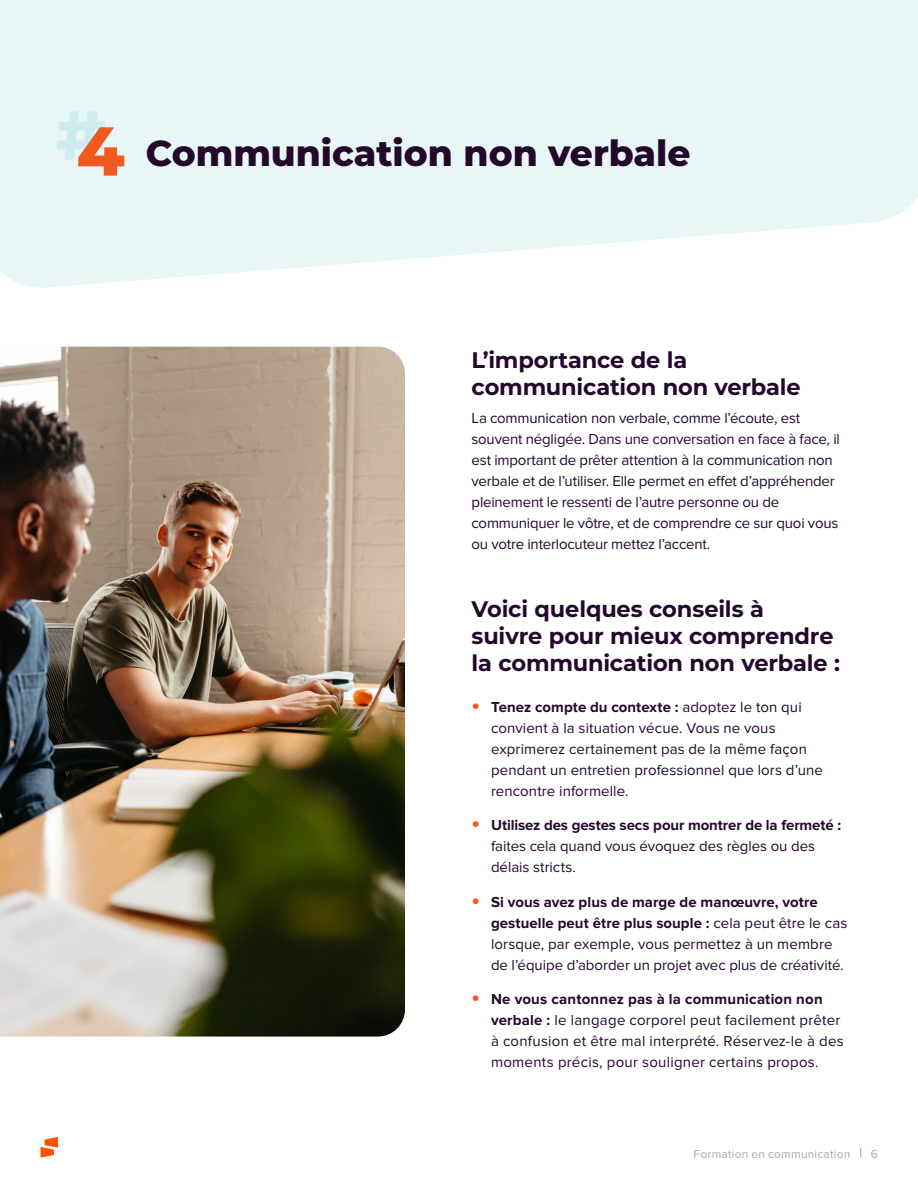
<style>
.page{position:relative;width:918px;height:1188px;background:#fff}
.page>*{position:absolute;margin:0;border:0;box-sizing:border-box;transform-origin:0 0}
.t1{font:800 69px "Montserrat";color:#ceebef}
.t2{font:800 69px "Montserrat";color:#f15921}
.t3{font:800 36px "Montserrat";color:#24082b}
.t4{font:700 22.5px/27px "Montserrat";letter-spacing:-.01em;color:#24082b}
.Body{font:15px/21px "Proxima Nova";letter-spacing:-.005em;color:#24082b}
.Body-2{font:15px/21px "Proxima Nova";letter-spacing:.015em;color:#24082b}
.t5{font:12px "Proxima Nova";letter-spacing:.015em;color:#a7a9ac}
.s1{font-weight:700;font-size:24px;color:#f15921}
.s2{font-weight:700}
</style>
<div class="page">
<svg style="left:40px;top:1137px;width:18px;height:21px"></svg>
<svg style="left:0;top:0;width:918px;height:288px;fill:#e9f6f6"></svg>
<img style="left:0;top:347px;width:405px;height:690px">
<h1 class="t1" style="left:56px;top:89px;width:52px">#</h1>
<h1 class="t2" style="left:76px;top:105px;width:50px">4</h1>
<h4 class="t3" style="left:146px;top:129px;width:546px">Communication non verbale</h4>
<h2 class="t4" style="left:472px;top:346px;width:331px">L’importance de la communication non verbale</h2>
<p class="Body" style="left:472px;top:408px;width:370px">La communication non verbale, comme l’écoute, est souvent négligée. Dans une conversation en face à face, il est important de prêter attention à la communication non verbale et de l’utiliser. Elle permet en effet d’appréhender pleinement le ressenti de l’autre personne ou de communiquer le vôtre, et de comprendre ce sur quoi vous ou votre interlocuteur mettez l’accent.</p>
<h2 class="t4" style="left:472px;top:595px;width:370px">Voici quelques conseils à suivre pour mieux comprendre la communication non verbale :</h2>
<p class="Body" style="left:491px;top:697px;width:333px;text-indent:-20px"><span class="s1">•</span> <span class="s2">Tenez compte du contexte :</span> adoptez le ton qui convient à la situation vécue. Vous ne vous exprimerez certainement pas de la même façon pendant un entretien professionnel que lors d’une rencontre informelle.</p>
<p class="Body" style="left:491px;top:815px;width:352px;text-indent:-20px"><span class="s1">•</span> <span class="s2">Utilisez des gestes secs pour montrer de la fermeté : </span>faites cela quand vous évoquez des règles ou des délais stricts.</p>
<p class="Body" style="left:491px;top:892px;width:358px;text-indent:-20px"><span class="s1">•</span> <span class="s2">Si vous avez plus de marge de manœuvre, votre gestuelle peut être plus souple :</span> cela peut être le cas lorsque, par exemple, vous permettez à un membre de l’équipe d’aborder un projet avec plus de créativité.</p>
<p class="Body-2" style="left:491px;top:989px;width:354px;text-indent:-20px"><span class="s1">•</span> <span class="s2">Ne vous cantonnez pas à la communication non verbale :</span> le langage corporel peut facilement prêter à confusion et être mal interprété. Réservez-le à des moments précis, pour souligner certains propos.</p>
<p class="t5" style="left:694px;top:1147px;width:158px">Formation en communication</p>
<p class="t5" style="left:871px;top:1147px;width:9px">6</p>
</div>
